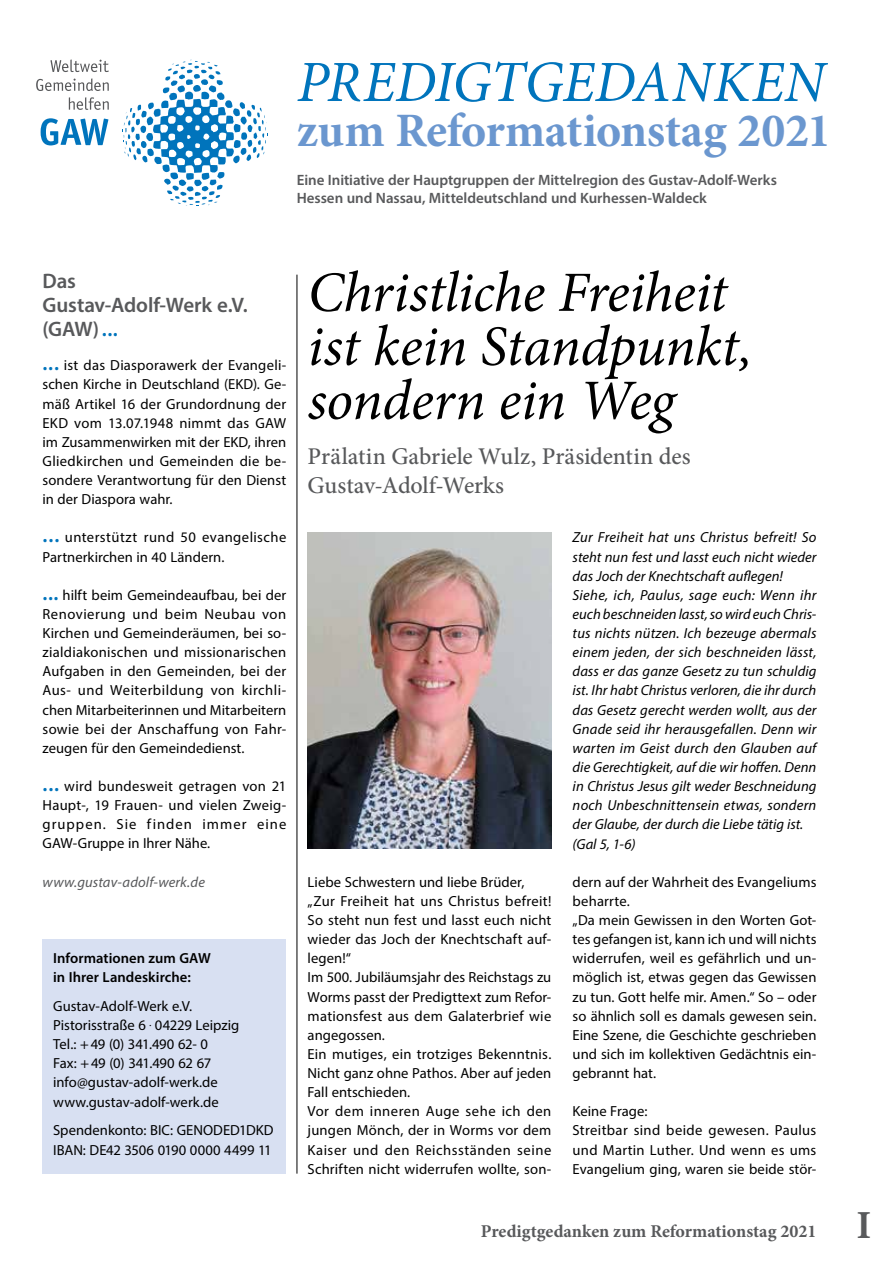
<style>
.page{position:relative;width:893px;height:1263px;background:#fff}
.page>*{position:absolute;margin:0;border:0;box-sizing:border-box;transform-origin:0 0}
.t1{font:italic 58.5px "Minion Pro";letter-spacing:-.005em;color:#0074bc}
.t2{font:italic 57px/54px "Minion Pro";letter-spacing:-.01em;color:#000}
.t3{font:700 48px "Minion Pro";letter-spacing:-.01em;color:#6b97cf}
.t4{font:500 24px/28.8px "Minion Pro";letter-spacing:-.005em;color:#58595b}
.t5{font:600 21px/24px "Myriad Pro";letter-spacing:-.005em;color:#58595b}
.t6{font:700 18px "Minion Pro";color:#58595b}
.t7{font:600 15px/18px "Myriad Pro";color:#58595b}
.t8{font:14.7px/19.2px "Myriad Pro";letter-spacing:.005em;color:#000}
.t9{font:italic 14.7px/19.2px "Myriad Pro";letter-spacing:.005em;color:#000}
.t10{font:600 14.7px/19.2px "Myriad Pro";letter-spacing:.005em;color:#000}
.t11{font:italic 14.7px "Myriad Pro";letter-spacing:.01em;color:#58595b}
.s1{color:#0074bc}
.s2{font-weight:600;font-size:21px;color:#0074bc}
.s3{font-size:39.75px}
</style>
<div class="page">
<div style="left:43px;top:939px;width:243px;height:234px;background:#d8e0f2"></div>
<svg style="left:41px;top:118px;width:67px;height:27px"></svg>
<svg style="left:36px;top:78px;width:73px;height:13px"></svg>
<svg style="left:69px;top:97px;width:40px;height:13px"></svg>
<svg style="left:50px;top:60px;width:59px;height:12px"></svg>
<svg style="left:123px;top:60px;width:145px;height:146px"></svg>
<hr style="left:297px;top:275px;width:1px;height:898px;background:#000">
<img style="left:308px;top:533px;width:243px;height:315px">
<h1 class="t1" style="left:297px;top:42px;width:529px">Predigtgedanken</h1>
<h3 class="t3" style="left:297px;top:97px;width:536px">zum Reformationstag 2021</h3>
<p class="t7" style="left:297px;top:171px;width:482px">Eine Initiative der Hauptgruppen der Mittelregion des Gustav-Adolf-Werks<br>Hessen und Nassau, Mitteldeutschland und Kurhessen-Waldeck</p>
<h3 class="t5" style="left:43px;top:269px;width:207px">Das<br>Gustav-Adolf-Werk e.V. (GAW)<span class="s1">...</span></h3>
<p class="t8" style="left:43px;top:355px;width:245px;text-align:justify"><span class="s2">...</span> ist das Diasporawerk der Evangeli&shy;schen Kirche in Deutschland (EKD). Ge&shy;mäß Artikel 16 der Grundordnung der EKD vom 13.07.1948 nimmt das GAW im Zusammenwirken mit der EKD, ihren Gliedkirchen und Gemeinden die be&shy;sondere Verantwortung für den Dienst in der Diaspora wahr.</p>
<p class="t8" style="left:43px;top:528px;width:245px"><span class="s2">...</span> unterstützt rund 50 evangelische<br>Partnerkirchen in 40 Ländern.</p>
<p class="t8" style="left:43px;top:585px;width:245px;text-align:justify"><span class="s2">...</span> hilft beim Gemeindeaufbau, bei der Renovierung und beim Neubau von Kirchen und Gemeinderäumen, bei so&shy;zialdiakonischen und missionarischen Aufgaben in den Gemeinden, bei der Aus- und Weiterbildung von kirchli&shy;chen Mitarbeiterinnen und Mitarbeitern sowie bei der Anschaffung von Fahr&shy;zeugen für den Gemeindedienst.</p>
<p class="t8" style="left:43px;top:776px;width:245px;text-align:justify"><span class="s2">...</span> wird bundesweit getragen von 21<br>Haupt-, 19 Frauen- und vielen Zweig&shy;gruppen. Sie finden immer eine GAW-Gruppe in Ihrer Nähe.</p>
<p class="t11" style="left:43px;top:873px;width:164px">www.gustav-adolf-werk.de</p>
<p class="t10" style="left:53px;top:948px;width:159px">Informationen zum GAW in Ihrer Landeskirche:</p>
<p class="t8" style="left:53px;top:996px;width:188px">Gustav-Adolf-Werk e.V.<br>Pistorisstraße 6 . 04229 Leipzig<br>Tel.: +49 (0) 341.490 62- 0<br>Fax: +49 (0) 341.490 62 67 info@gustav-adolf-werk.de www.gustav-adolf-werk.de</p>
<p class="t8" style="left:53px;top:1121px;width:222px">Spendenkonto: BIC: GENODED1DKD<br>IBAN: DE42 3506 0190 0000 4499 11</p>
<h2 class="t2" style="left:308px;top:266px;width:446px">Christliche Freiheit ist kein Standpunkt, sondern ein Weg</h2>
<h3 class="t4" style="left:308px;top:442px;width:384px">Prälatin Gabriele Wulz, Präsidentin des<br>Gustav-Adolf-Werks</h3>
<p class="t9" style="left:573px;top:528px;width:245px">Zur Freiheit hat uns Christus befreit! So steht nun fest und lasst euch nicht wieder das Joch der Knechtschaft auflegen!<br>Siehe, ich, Paulus, sage euch: Wenn ihr euch beschneiden lasst, so wird euch Chris&shy;tus nichts nützen. Ich bezeuge abermals einem jeden, der sich beschneiden lässt, dass er das ganze Gesetz zu tun schuldig ist. Ihr habt Christus verloren, die ihr durch das Gesetz gerecht werden wollt, aus der Gnade seid ihr herausgefallen. Denn wir warten im Geist durch den Glauben auf die Gerechtigkeit, auf die wir hoffen. Denn in Christus Jesus gilt weder Beschneidung noch Unbeschnittensein etwas, sondern der Glaube, der durch die Liebe tätig ist. (Gal 5, 1-6)</p>
<p class="t8" style="left:308px;top:872px;width:245px">Liebe Schwestern und liebe Brüder, „Zur Freiheit hat uns Christus befreit!<br>So steht nun fest und lasst euch nicht wieder das Joch der Knechtschaft auf&shy;legen!“<br>Im 500. Jubiläumsjahr des Reichstags zu<br>Worms passt der Predigttext zum Refor&shy;mationsfest aus dem Galaterbrief wie angegossen.<br>Ein mutiges, ein trotziges Bekenntnis.<br>Nicht ganz ohne Pathos. Aber auf jeden<br>Fall entschieden.<br>Vor dem inneren Auge sehe ich den jungen Mönch, der in Worms vor dem<br>Kaiser und den Reichsständen seine<br>Schriften nicht widerrufen wollte, son-</p>
<p class="t8" style="left:573px;top:872px;width:245px">dern auf der Wahrheit des Evangeliums beharrte.<br>„Da mein Gewissen in den Worten Got&shy;tes gefangen ist, kann ich und will nichts widerrufen, weil es gefährlich und un&shy;möglich ist, etwas gegen das Gewissen zu tun. Gott helfe mir. Amen.“ So – oder so ähnlich soll es damals gewesen sein.<br>Eine Szene, die Geschichte geschrieben und sich im kollektiven Gedächtnis ein&shy;gebrannt hat.</p>
<p class="t8" style="left:573px;top:1101px;width:245px">Keine Frage:<br>Streitbar sind beide gewesen. Paulus und Martin Luther. Und wenn es ums<br>Evangelium ging, waren sie beide stör-</p>
<p class="t6" style="left:481px;top:1219px;width:392px">Predigtgedanken zum Reformationstag 2021 <span class="s3">I</span></p>
</div>
